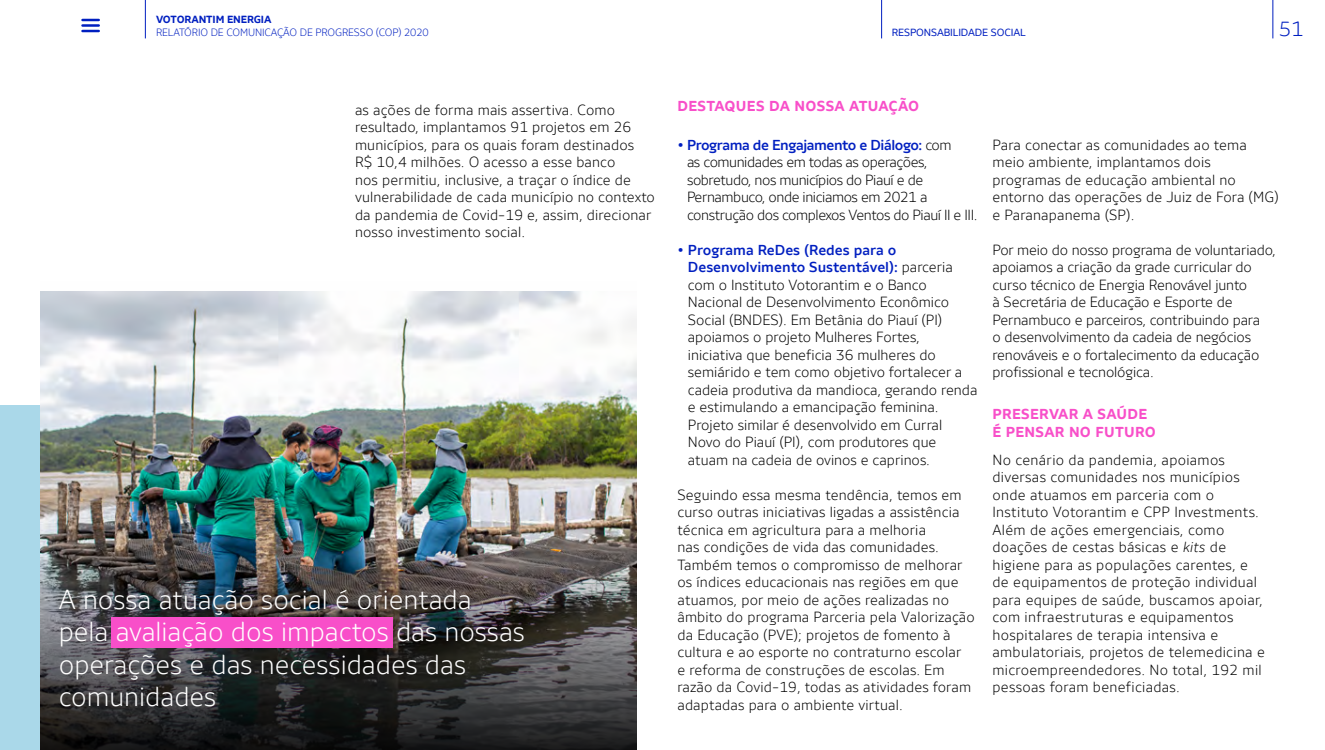
<style>
.page{position:relative;width:1325px;height:750px;background:#fff}
.page>*{position:absolute;margin:0;border:0;box-sizing:border-box;transform-origin:0 0}
.t1{font:300 26.88px/32.2px "Votorantim Sans";color:#fff}
.t2{font:300 20.75px "Votorantim Sans";color:#001fc0}
.t3{font:300 14.38px/17.5px "Votorantim Sans";letter-spacing:.01em;color:#000}
.t4{font:300 14.38px/17.5px "Votorantim Sans";letter-spacing:-.01em;color:#000}
.t5{font:300 14.38px/17.5px "Votorantim Sans";letter-spacing:-.03em;color:#000}
.t6{font:700 14.38px/17.2px "Votorantim Sans";letter-spacing:.02em;color:#f84fc9}
.t7{font:300 10.38px "Votorantim Sans";letter-spacing:-.01em;color:#001fc0}
.t8{font:10.38px "Votorantim Sans";letter-spacing:-.01em;color:#001fc0}
.t9{font:700 10.38px "Votorantim Sans";letter-spacing:-.01em;color:#001fc0}
.s1{font-weight:500;color:#001fc0}
.s2{font-style:italic}
</style>
<div class="page">
<div style="left:0;top:405px;width:118px;height:345px;background:#aad8e9"></div>
<img style="left:40px;top:291px;width:596px;height:459px">
<div style="left:111px;top:618px;width:281px;height:30px;background:#f84fc9"></div>
<hr style="left:145px;top:0;width:1px;height:38px;background:#001fc0">
<hr style="left:881px;top:0;width:1px;height:38px;background:#001fc0">
<hr style="left:1273px;top:0;width:1px;height:38px;background:#001fc0">
<svg style="left:82px;top:19px;width:17px;height:2px"></svg>
<hr style="left:82px;top:24px;width:17px;height:3px;background:#001fc0">
<svg style="left:82px;top:30px;width:17px;height:2px"></svg>
<p class="t9" style="left:156px;top:14px;width:117px">VOTORANTIM ENERGIA</p>
<p class="t7" style="left:156px;top:27px;width:274px">RELATÓRIO DE COMUNICAÇÃO DE PROGRESSO (COP) 2020</p>
<h2 class="t2" style="left:1279px;top:17px;width:26px">51</h2>
<p class="t8" style="left:892px;top:26px;width:133px">RESPONSABILIDADE SOCIAL</p>
<p class="t3" style="left:355px;top:101px;width:301px">as ações de forma mais assertiva. Como resultado, implantamos 91 projetos em 26 municípios, para os quais foram destinados R$ 10,4 milhões. O acesso a esse banco<br>nos permitiu, inclusive, a traçar o índice de vulnerabilidade de cada município no contexto da pandemia de Covid-19 e, assim, direcionar nosso investimento social.</p>
<h1 class="t1" style="left:59px;top:584px;width:468px">A nossa atuação social é orientada pela avaliação dos impactos das nossas operações e das necessidades das comunidades</h1>
<p class="t6" style="left:678px;top:98px;width:243px">DESTAQUES DA NOSSA ATUAÇÃO</p>
<p class="t5" style="left:687px;top:136px;width:292px;text-indent:-10px"><span class="s1">• Programa de Engajamento e Diálogo:</span> com<br>as comunidades em todas as operações, sobretudo, nos municípios do Piauí e de Pernambuco, onde iniciamos em 2021 a construção dos complexos Ventos do Piauí II e III.</p>
<p class="t3" style="left:688px;top:241px;width:291px;text-indent:-10px"><span class="s1">• Programa ReDes (Redes para o Desenvolvimento Sustentável):</span> parceria com o Instituto Votorantim e o Banco Nacional de Desenvolvimento Econômico Social (BNDES). Em Betânia do Piauí (PI) apoiamos o projeto Mulheres Fortes, iniciativa que beneficia 36 mulheres do semiárido e tem como objetivo fortalecer a cadeia produtiva da mandioca, gerando renda e estimulando a emancipação feminina.<br>Projeto similar é desenvolvido em Curral Novo do Piauí (PI), com produtores que atuam na cadeia de ovinos e caprinos.</p>
<p class="t3" style="left:678px;top:486px;width:299px">Seguindo essa mesma tendência, temos em curso outras iniciativas ligadas a assistência técnica em agricultura para a melhoria<br>nas condições de vida das comunidades.<br>Também temos o compromisso de melhorar os índices educacionais nas regiões em que atuamos, por meio de ações realizadas no âmbito do programa Parceria pela Valorização da Educação (PVE); projetos de fomento à cultura e ao esporte no contraturno escolar<br>e reforma de construções de escolas. Em razão da Covid-19, todas as atividades foram adaptadas para o ambiente virtual.</p>
<p class="t3" style="left:992px;top:136px;width:288px">Para conectar as comunidades ao tema meio ambiente, implantamos dois programas de educação ambiental no entorno das operações de Juiz de Fora (MG) e Paranapanema (SP).</p>
<p class="t4" style="left:992px;top:241px;width:285px">Por meio do nosso programa de voluntariado, apoiamos a criação da grade curricular do curso técnico de Energia Renovável junto<br>à Secretária de Educação e Esporte de Pernambuco e parceiros, contribuindo para<br>o desenvolvimento da cadeia de negócios renováveis e o fortalecimento da educação profissional e tecnológica.</p>
<p class="t6" style="left:992px;top:406px;width:165px">PRESERVAR A SAÚDE<br>É PENSAR NO FUTURO</p>
<p class="t3" style="left:992px;top:451px;width:274px">No cenário da pandemia, apoiamos diversas comunidades nos municípios onde atuamos em parceria com o Instituto Votorantim e CPP Investments.<br>Além de ações emergenciais, como doações de cestas básicas e <span class="s2">kits</span> de higiene para as populações carentes, e de equipamentos de proteção individual para equipes de saúde, buscamos apoiar, com infraestruturas e equipamentos hospitalares de terapia intensiva e ambulatoriais, projetos de telemedicina e microempreendedores. No total, 192 mil pessoas foram beneficiadas.</p>
</div>
